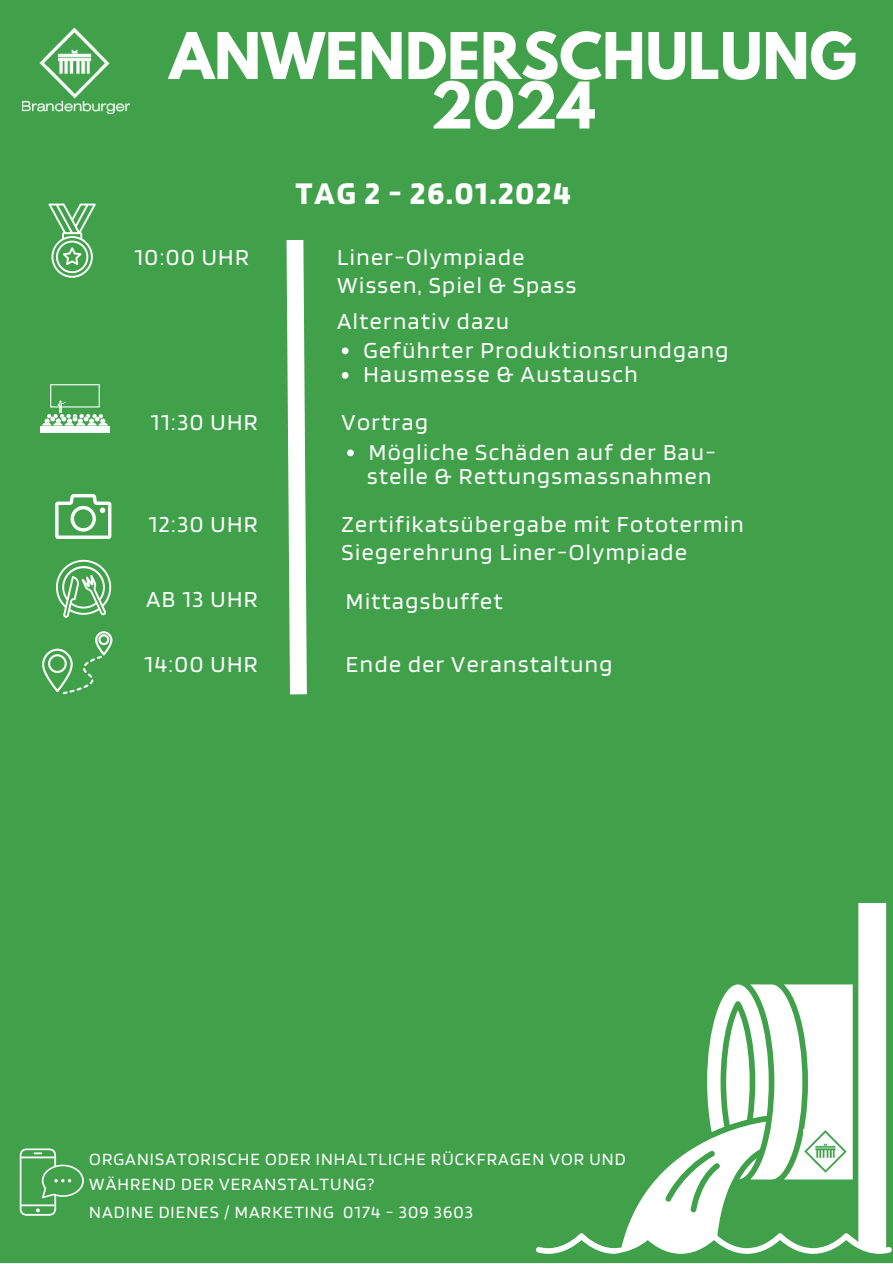
<style>
.page{position:relative;width:893px;height:1264px;background:#fff}
.page>*{position:absolute;margin:0;border:0;box-sizing:border-box;transform-origin:0 0}
.t1{font:700 57px/49.5px "League Spartan";color:#fff;text-align:center}
.t2{font:700 32.85px "Blinker";letter-spacing:.06em;color:#fff}
.t3{font:24px "Blinker";letter-spacing:.06em;color:#fff}
.t4{font:18px "Blinker";letter-spacing:.06em;color:#fff}
</style>
<div class="page">
<div style="left:0;top:0;width:892px;height:1262px;background:#40a14a"></div>
<svg style="left:536px;top:903px;width:356px;height:350px"></svg>
<img style="left:803px;top:1129px;width:44px;height:44px">
<div style="left:40px;top:426px;width:70px;height:6px;background:#fff"></div>
<svg style="left:42px;top:384px;width:66px;height:41px"></svg>
<svg style="left:56px;top:560px;width:55px;height:57px"></svg>
<svg style="left:55px;top:494px;width:56px;height:45px"></svg>
<svg style="left:20px;top:1148px;width:64px;height:67px"></svg>
<svg style="left:49px;top:203px;width:47px;height:75px"></svg>
<svg style="left:42px;top:631px;width:70px;height:63px"></svg>
<svg style="left:347px;top:449px;width:7px;height:7px"></svg>
<svg style="left:286px;top:240px;width:21px;height:455px"></svg>
<svg style="left:342px;top:347px;width:6px;height:7px"></svg>
<svg style="left:342px;top:372px;width:6px;height:7px"></svg>
<img style="left:23px;top:29px;width:106px;height:84px">
<p class="t1" style="left:169px;top:39px;width:689px">ANWENDERSCHULUNG<br>2024</p>
<p class="t2" style="left:295px;top:173px;width:277px">TAG 2 - 26.01.2024</p>
<p class="t3" style="left:134px;top:242px;width:116px">10:00 UHR</p>
<p class="t3" style="left:337px;top:242px;width:189px">Liner-Olympiade</p>
<p class="t3" style="left:337px;top:270px;width:241px">Wissen, Spiel &amp; Spass</p>
<p class="t3" style="left:337px;top:306px;width:173px">Alternativ dazu</p>
<p class="t3" style="left:363px;top:334px;width:366px">Geführter Produktionsrundgang</p>
<p class="t3" style="left:363px;top:359px;width:276px">Hausmesse &amp; Austausch</p>
<p class="t3" style="left:151px;top:407px;width:108px">11:30 UHR</p>
<p class="t3" style="left:341px;top:407px;width:88px">Vortrag</p>
<p class="t3" style="left:368px;top:436px;width:348px">Mögliche Schäden auf der Bau-</p>
<p class="t3" style="left:367px;top:461px;width:346px">stelle &amp; Rettungsmassnahmen</p>
<p class="t3" style="left:149px;top:508px;width:110px">12:30 UHR</p>
<p class="t3" style="left:341px;top:508px;width:403px">Zertifikatsübergabe mit Fototermin</p>
<p class="t3" style="left:341px;top:537px;width:347px">Siegerehrung Liner-Olympiade</p>
<p class="t3" style="left:146px;top:584px;width:113px">AB 13 UHR</p>
<p class="t3" style="left:346px;top:585px;width:158px">Mittagsbuffet</p>
<p class="t3" style="left:144px;top:649px;width:115px">14:00 UHR</p>
<p class="t3" style="left:346px;top:649px;width:268px">Ende der Veranstaltung</p>
<p class="t4" style="left:89px;top:1147px;width:538px">ORGANISATORISCHE ODER INHALTLICHE RÜCKFRAGEN VOR UND</p>
<p class="t4" style="left:89px;top:1172px;width:286px">WÄHREND DER VERANSTALTUNG?</p>
<p class="t4" style="left:89px;top:1200px;width:385px">NADINE DIENES / MARKETING 0174 - 309 3603</p>
</div>
